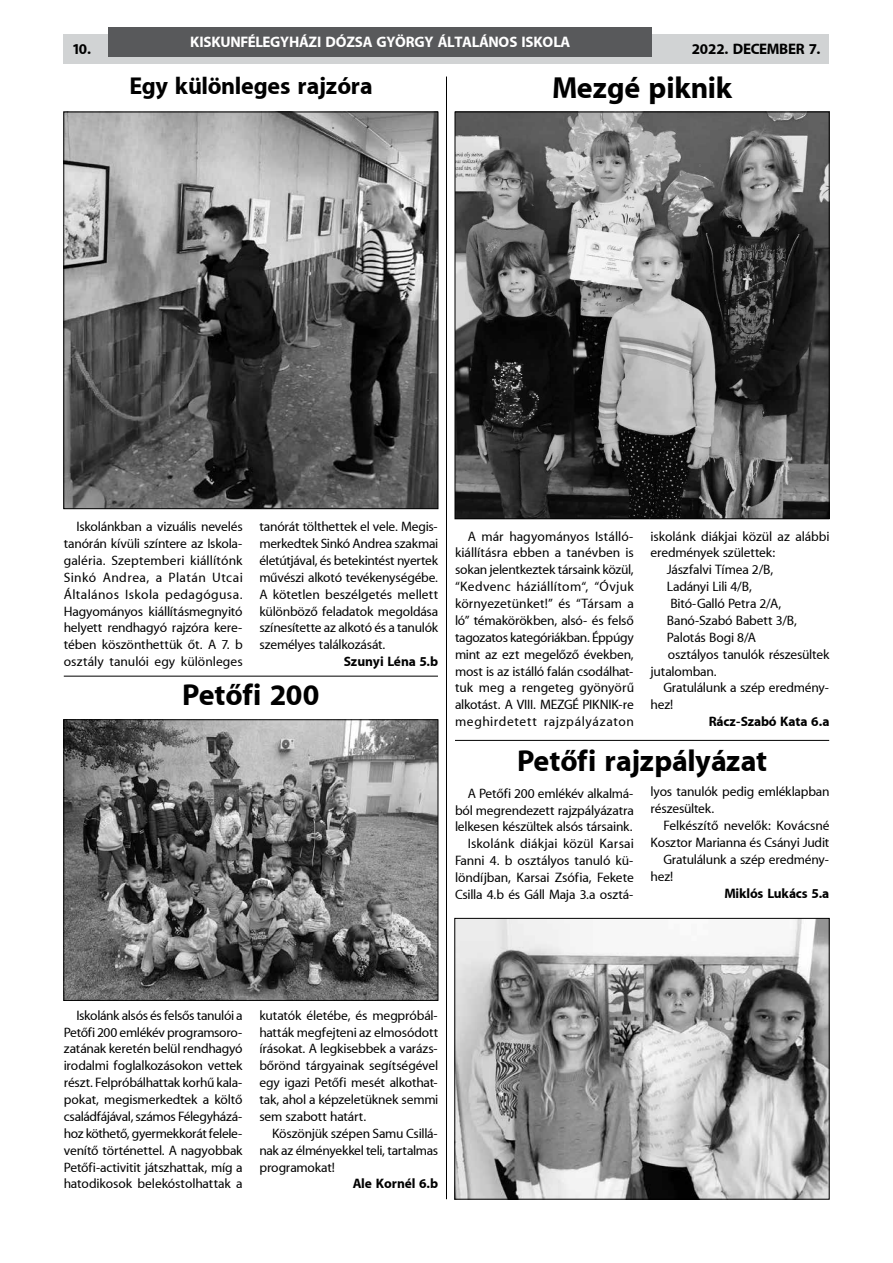
<style>
.page{position:relative;width:893px;height:1263px;background:#fff}
.page>*{position:absolute;margin:0;border:0;box-sizing:border-box;transform-origin:0 0}
.t1{font:700 30px "Myriad PFL";color:#000}
.t2{font:700 24px "Myriad PFL";color:#000}
.t3{font:700 15px "Myriad PFL";color:#fff}
.t4{font:700 15px "Myriad PFL";color:#000}
.t5{font:13.5px/16.8px "Myriad PFL";letter-spacing:.015em;color:#000;text-align:justify}
.t6{font:700 13.5px "Myriad PFL";color:#000}
</style>
<div class="page">
<div style="left:64px;top:34px;width:765px;height:30px;background:#d1d3d4"></div>
<div style="left:108px;top:27px;width:544px;height:29px;background:#58595b"></div>
<img style="left:65px;top:114px;width:371px;height:393px">
<div style="left:63px;top:112px;width:375px;height:397px;border:1px solid #000"></div>
<img style="left:65px;top:721px;width:371px;height:278px">
<div style="left:63px;top:719px;width:375px;height:282px;border:1px solid #000"></div>
<img style="left:457px;top:114px;width:371px;height:403px">
<div style="left:455px;top:112px;width:375px;height:407px;border:1px solid #000"></div>
<img style="left:456px;top:920px;width:372px;height:277px">
<div style="left:454px;top:918px;width:376px;height:281px;border:1px solid #000"></div>
<hr style="left:64px;top:676px;width:374px;height:1px;background:#000">
<hr style="left:455px;top:740px;width:374px;height:1px;background:#000">
<hr style="left:446px;top:77px;width:1px;height:1122px;background:#000">
<p class="t3" style="left:190px;top:33px;width:381px">KISKUNFÉLEGYHÁZI DÓZSA GYÖRGY ÁLTALÁNOS ISKOLA</p>
<p class="t4" style="left:72px;top:41px;width:20px">10.</p>
<p class="t4" style="left:692px;top:41px;width:130px">2022. DECEMBER 7.</p>
<h2 class="t2" style="left:129px;top:72px;width:245px">Egy különleges rajzóra</h2>
<h1 class="t1" style="left:552px;top:71px;width:182px">Mezgé piknik</h1>
<p class="t5" style="left:64px;top:519px;width:180px;text-indent:13px">Iskolánkban a vizuális nevelés tanórán kívüli színtere az Iskola&shy;galéria. Szeptemberi kiállítónk Sinkó Andrea, a Platán Utcai Általános Iskola pedagógusa.<br>Hagyományos kiállításmegnyitó helyett rendhagyó rajzóra kere&shy;tében köszönthettük őt. A 7. b osztály tanulói egy különleges</p>
<p class="t5" style="left:259px;top:519px;width:180px">tanórát tölthettek el vele. Megis&shy;merkedtek Sinkó Andrea szakmai életútjával, és betekintést nyertek művészi alkotó tevékenységébe.<br>A kötetlen beszélgetés mellett különböző feladatok megoldása színesítette az alkotó és a tanulók személyes találkozását.</p>
<p class="t6" style="left:344px;top:654px;width:96px">Szunyi Léna 5.b</p>
<h1 class="t1" style="left:182px;top:678px;width:139px">Petőfi 200</h1>
<p class="t5" style="left:455px;top:528px;width:180px;text-indent:13px">A már hagyományos Istálló&shy;kiállításra ebben a tanévben is sokan jelentkeztek társaink közül, “Kedvenc háziállítom“, “Óvjuk környezetünket!” és “Társam a ló” témakörökben, alsó- és felső tagozatos kategóriákban. Éppúgy mint az ezt megelőző években, most is az istálló falán csodálhat&shy;tuk meg a rengeteg gyönyörű alkotást. A VIII. MEZGÉ PIKNIK-re meghirdetett rajzpályázaton</p>
<p class="t5" style="left:651px;top:528px;width:180px">iskolánk diákjai közül az alábbi</p>
<p class="t5" style="left:651px;top:545px;width:126px">eredmények születtek:</p>
<p class="t5" style="left:667px;top:562px;width:108px">Jászfalvi Tímea 2/B,</p>
<p class="t5" style="left:667px;top:579px;width:86px">Ladányi Lili 4/B,</p>
<p class="t5" style="left:670px;top:596px;width:112px">Bitó-Galló Petra 2/A,</p>
<p class="t5" style="left:667px;top:613px;width:131px">Banó-Szabó Babett 3/B,</p>
<p class="t5" style="left:667px;top:629px;width:90px">Palotás Bogi 8/A</p>
<p class="t5" style="left:668px;top:646px;width:163px">osztályos tanulók részesültek</p>
<p class="t5" style="left:651px;top:663px;width:67px">jutalomban.</p>
<p class="t5" style="left:663px;top:680px;width:167px">Gratulálunk a szép eredmény-</p>
<p class="t5" style="left:651px;top:697px;width:24px">hez!</p>
<p class="t6" style="left:709px;top:714px;width:122px">Rácz-Szabó Kata 6.a</p>
<h1 class="t1" style="left:517px;top:743px;width:252px">Petőfi rajzpályázat</h1>
<p class="t5" style="left:455px;top:785px;width:180px;text-align:right">A Petőfi 200 emlékév alkalmá&shy;ból megrendezett rajzpályázatra lelkesen készültek alsós társaink.<br>Iskolánk diákjai közül Karsai<br>Fanni 4. b osztályos tanuló kü&shy;löndíjban, Karsai Zsófia, Fekete<br>Csilla 4.b és Gáll Maja 3.a osztá-</p>
<p class="t5" style="left:651px;top:784px;width:180px">lyos tanulók pedig emléklapban részesültek.</p>
<p class="t5" style="left:663px;top:818px;width:167px">Felkészítő nevelők: Kovácsné</p>
<p class="t5" style="left:651px;top:835px;width:180px">Kosztor Marianna és Csányi Judit</p>
<p class="t5" style="left:663px;top:851px;width:167px">Gratulálunk a szép eredmény-</p>
<p class="t5" style="left:651px;top:868px;width:24px">hez!</p>
<p class="t6" style="left:724px;top:885px;width:106px">Miklós Lukács 5.a</p>
<p class="t5" style="left:64px;top:1007px;width:180px;text-indent:13px">Iskolánk alsós és felsős tanulói a Petőfi 200 emlékév programsoro&shy;zatának keretén belül rendhagyó irodalmi foglalkozásokon vettek részt. Felpróbálhattak korhű kala&shy;pokat, megismerkedtek a költő családfájával, számos Félegyházá&shy;hoz köthető, gyermekkorát felele&shy;venítő történettel. A nagyobbak Petőfi-activitit játszhattak, míg a hatodikosok belekóstolhattak a</p>
<p class="t5" style="left:259px;top:1007px;width:180px">kutatók életébe, és megpróbál&shy;hatták megfejteni az elmosódott írásokat. A legkisebbek a varázs&shy;bőrönd tárgyainak segítségével egy igazi Petőfi mesét alkothat&shy;tak, ahol a képzeletüknek semmi sem szabott határt.</p>
<p class="t5" style="left:259px;top:1125px;width:180px;text-indent:13px">Köszönjük szépen Samu Csillá&shy;nak az élményekkel teli, tartalmas programokat!</p>
<p class="t6" style="left:353px;top:1176px;width:87px">Ale Kornél 6.b</p>
</div>
